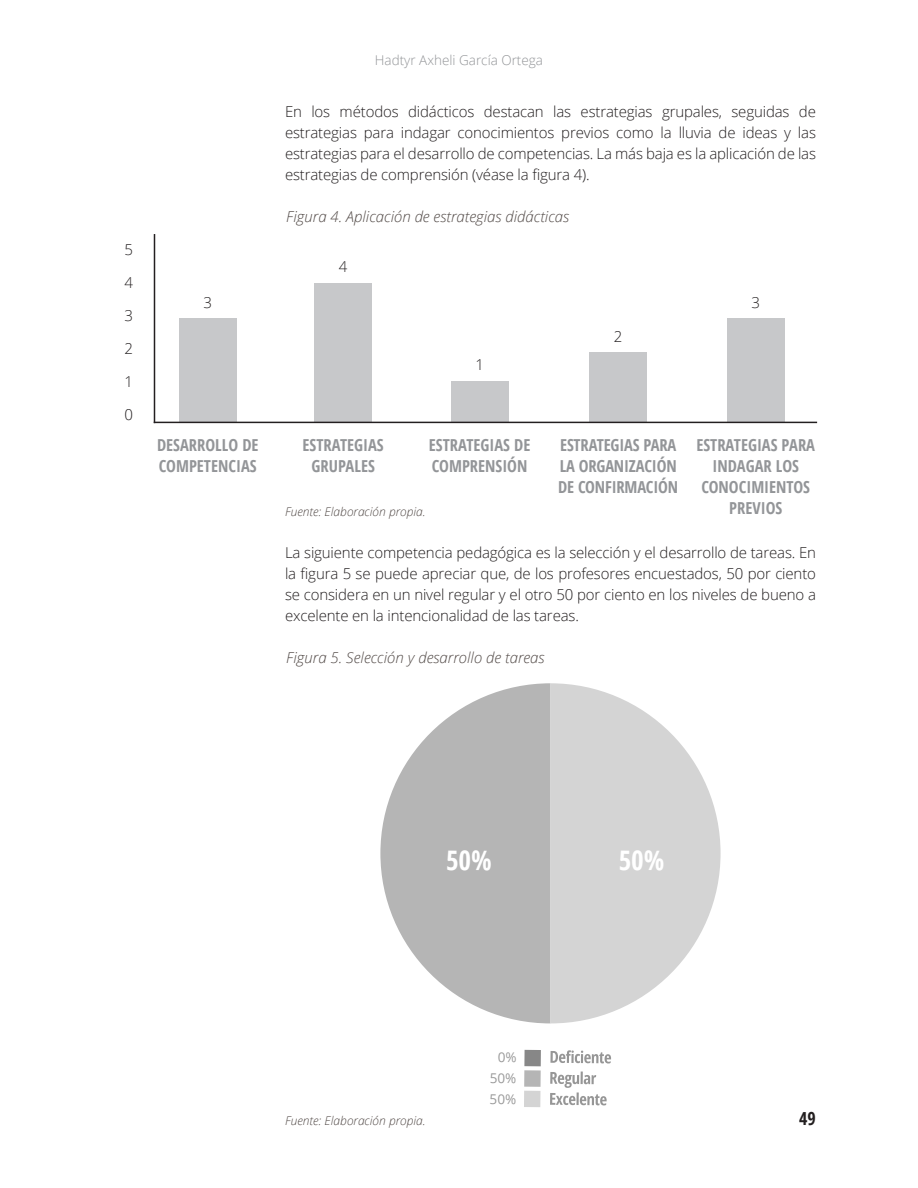
<style>
.page{position:relative;width:918px;height:1188px;background:#fff}
.page>*{position:absolute;margin:0;border:0;box-sizing:border-box;transform-origin:0 0}
.t1{font:700 18px "Open Sans Condensed";color:#231f20}
.t2{font:700 16.5px/21px "Open Sans Condensed";color:#939598}
.t3{font:300 15px/21px "Open Sans";letter-spacing:-.01em;color:#231f20;text-align:justify}
.t4{font:italic 300 15px "Open Sans";color:#524a47}
.t5{font:300 13.5px "Open Sans";color:#939598}
.t6{font:13.5px/21px "Open Sans";color:#999;text-align:center}
.t7{font:italic 300 12px "Open Sans";color:#524a47}
</style>
<div class="page">
<div style="left:179px;top:318px;width:58px;height:104px;background:#c7c8ca"></div>
<div style="left:451px;top:381px;width:57px;height:41px;background:#c7c8ca"></div>
<div style="left:314px;top:283px;width:58px;height:139px;background:#c7c8ca"></div>
<div style="left:589px;top:352px;width:58px;height:70px;background:#c7c8ca"></div>
<div style="left:727px;top:318px;width:58px;height:104px;background:#c7c8ca"></div>
<hr style="left:154px;top:422px;width:663px;height:1px;background:#231f20">
<hr style="left:154px;top:234px;width:1px;height:189px;background:#231f20">
<svg style="left:380px;top:683px;width:170px;height:340px;fill:#b5b5b5"></svg>
<svg style="left:550px;top:683px;width:171px;height:340px;fill:#d4d4d4"></svg>
<svg style="left:550px;top:1050px;width:61px;height:14px"></svg>
<svg style="left:550px;top:1072px;width:57px;height:33px"></svg>
<div style="left:524px;top:1050px;width:17px;height:16px;background:#878787"></div>
<div style="left:524px;top:1070px;width:17px;height:17px;background:#b5b5b5"></div>
<div style="left:524px;top:1091px;width:16px;height:16px;background:#d4d4d4"></div>
<svg style="left:447px;top:850px;width:44px;height:20px"></svg>
<svg style="left:620px;top:850px;width:44px;height:20px"></svg>
<p class="t3" style="left:124px;top:239px;width:10px">5</p>
<p class="t3" style="left:124px;top:272px;width:10px">4</p>
<p class="t3" style="left:124px;top:305px;width:10px">3</p>
<p class="t3" style="left:124px;top:338px;width:10px">2</p>
<p class="t3" style="left:124px;top:365px;width:10px;line-height:33px">1<br>0</p>
<p class="t5" style="left:375px;top:51px;width:170px">Hadtyr Axheli García Ortega</p>
<p class="t3" style="left:285px;top:101px;width:533px">En los métodos didácticos destacan las estrategias grupales, seguidas de estrategias para indagar conocimientos previos como la lluvia de ideas y las estrategias para el desarrollo de competencias. La más baja es la aplicación de las estrategias de comprensión (véase la figura 4).</p>
<p class="t4" style="left:286px;top:206px;width:285px">Figura 4. Aplicación de estrategias didácticas</p>
<p class="t3" style="left:204px;top:291px;width:10px">3</p>
<p class="t3" style="left:339px;top:256px;width:10px">4</p>
<p class="t3" style="left:475px;top:354px;width:10px">1</p>
<p class="t3" style="left:614px;top:326px;width:10px">2</p>
<p class="t3" style="left:751px;top:291px;width:10px">3</p>
<p class="t2" style="left:157px;top:434px;width:103px">DESARROLLO DE<br>COMPETENCIAS</p>
<p class="t2" style="left:303px;top:434px;width:83px;text-align:center">ESTRATEGIAS<br>GRUPALES</p>
<p class="t2" style="left:429px;top:434px;width:103px">ESTRATEGIAS DE<br>COMPRENSIÓN</p>
<p class="t2" style="left:558px;top:434px;width:121px;text-align:justify">ESTRATEGIAS PARA LA ORGANIZACIÓN DE CONFIRMACIÓN</p>
<p class="t2" style="left:696px;top:434px;width:120px;text-align:center">ESTRATEGIAS PARA<br>INDAGAR LOS<br>CONOCIMIENTOS<br>PREVIOS</p>
<p class="t7" style="left:285px;top:503px;width:142px">Fuente: Elaboración propia.</p>
<p class="t3" style="left:285px;top:542px;width:533px">La siguiente competencia pedagógica es la selección y el desarrollo de tareas. En la figura 5 se puede apreciar que, de los profesores encuestados, 50 por ciento se considera en un nivel regular y el otro 50 por ciento en los niveles de bueno a excelente en la intencionalidad de las tareas.</p>
<p class="t4" style="left:286px;top:647px;width:260px">Figura 5. Selección y desarrollo de tareas</p>
<p class="t7" style="left:285px;top:1112px;width:142px">Fuente: Elaboración propia.</p>
<p class="t6" style="left:491px;top:1046px;width:28px;rotate:1deg">0%<br>50%<br>50%</p>
<p class="t1" style="left:799px;top:1106px;width:18px">49</p>
</div>
